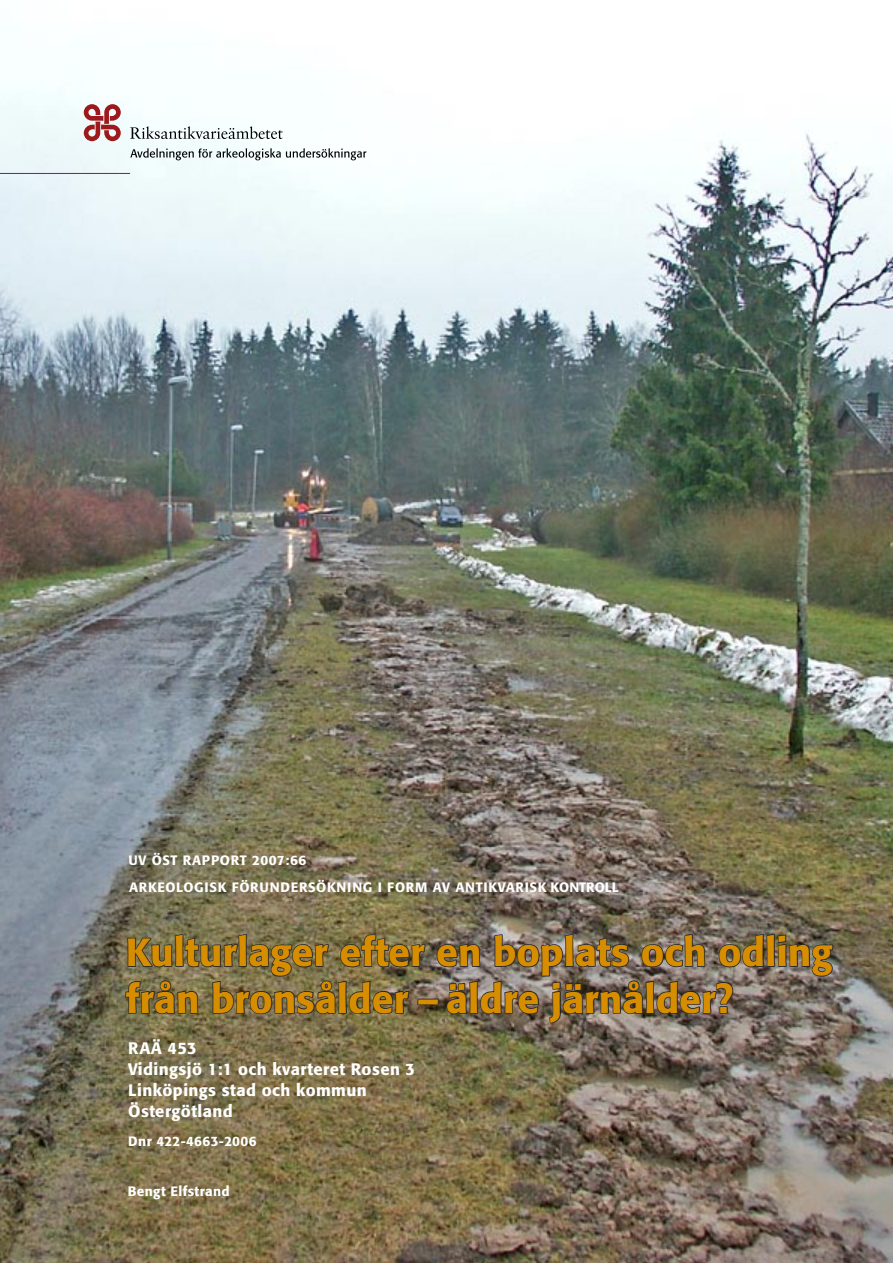
<style>
.page{position:relative;width:893px;height:1263px;background:#fff}
.page>*{position:absolute;margin:0;border:0;box-sizing:border-box;transform-origin:0 0}
.t1{font:500 39px "Formata";color:#d68d00}
.t2{font:500 16.5px "Formata";letter-spacing:.025em;color:#fff}
.t3{font:500 13.5px "Formata";letter-spacing:.05em;color:#fff}
.t4{font:500 13.5px "Formata";letter-spacing:.025em;color:#fff}
</style>
<div class="page">
<img style="left:0;top:87px;width:893px;height:1176px">
<svg style="left:84px;top:104px;width:37px;height:37px"></svg>
<hr style="left:0;top:173px;width:130px;height:1px;background:#9d191b">
<svg style="left:130px;top:126px;width:153px;height:13px"></svg>
<svg style="left:130px;top:148px;width:236px;height:12px"></svg>
<img style="left:124px;top:933px;width:710px;height:327px">
<p class="t3" style="left:129px;top:852px;width:179px">UV ÖST RAPPORT 2007:66</p>
<p class="t3" style="left:129px;top:879px;width:491px">ARKEOLOGISK FÖRUNDERSÖKNING I FORM AV ANTIKVARISK KONTROLL</p>
<p class="t1" style="left:126px;top:928px;width:708px">Kulturlager efter en boplats och odling</p>
<p class="t1" style="left:126px;top:975px;width:609px">från bronsålder – äldre järnålder?</p>
<p class="t2" style="left:128px;top:1038px;width:70px">RAÄ 453</p>
<p class="t2" style="left:128px;top:1059px;width:288px">Vidingsjö 1:1 och kvarteret Rosen 3</p>
<p class="t2" style="left:128px;top:1080px;width:240px">Linköpings stad och kommun</p>
<p class="t2" style="left:128px;top:1101px;width:106px">Östergötland</p>
<p class="t4" style="left:128px;top:1133px;width:130px">Dnr 422-4663-2006</p>
<p class="t4" style="left:128px;top:1183px;width:104px">Bengt Elfstrand</p>
</div>
